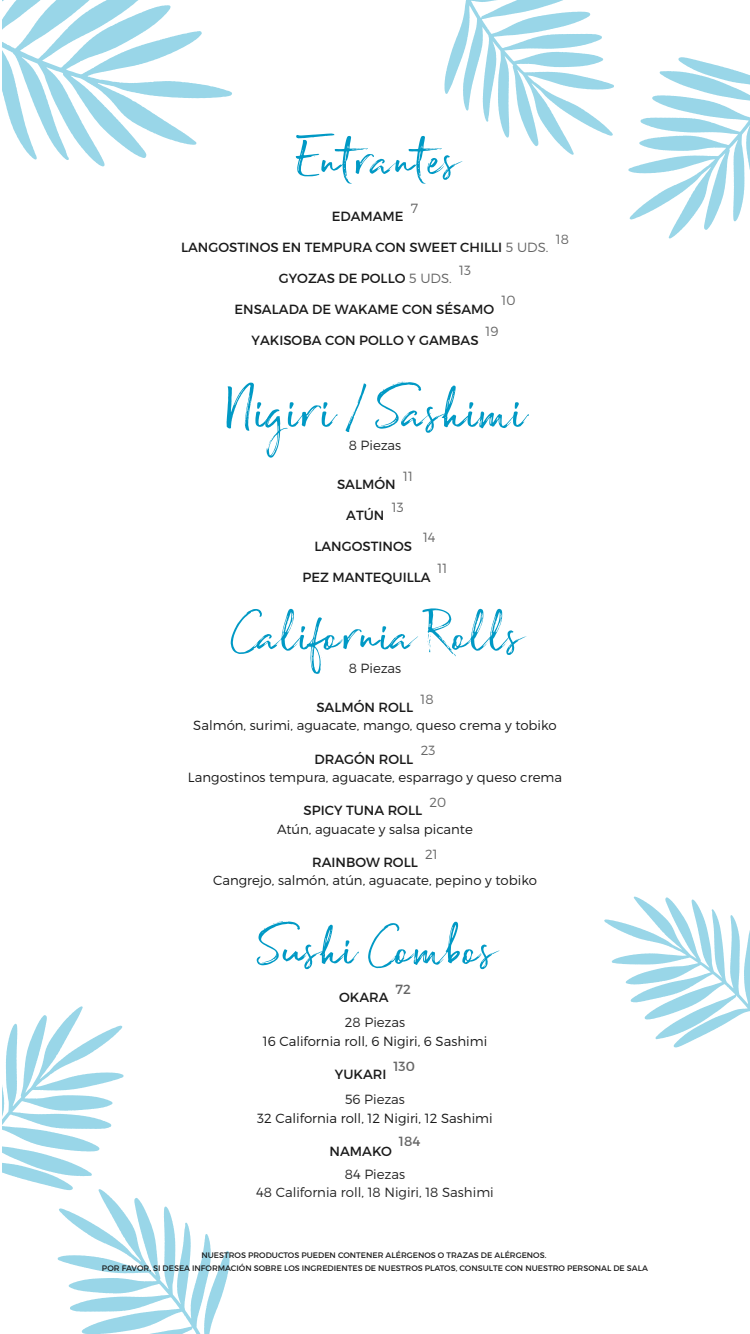
<style>
.page{position:relative;width:750px;height:1334px;background:#fff}
.page>*{position:absolute;margin:0;border:0;box-sizing:border-box;transform-origin:0 0}
.t1{font:71.4px "Broadcast Matter";letter-spacing:-.01em;color:#0099c5}
.t2{font:67.2px "Broadcast Matter";letter-spacing:-.01em;color:#0099c5}
.t3{font:300 13.3px "Montserrat";color:#1a1a1a}
.t4{font:13.3px "Montserrat";color:#1a1a1a}
.t5{font:300 13.3px/18.2px "Montserrat";color:#252525;text-align:center}
.t6{font:300 13.3px "Montserrat";color:#666}
.t7{font:13.3px "Montserrat";color:#666}
.t8{font:8px/13px "Montserrat";color:#1a1a1a;text-align:center}
.s1{font-weight:300;color:#666}
</style>
<div class="page">
<svg style="left:604px;top:897px;width:146px;height:151px"></svg>
<svg style="left:2px;top:1px;width:230px;height:166px"></svg>
<svg style="left:2px;top:1006px;width:228px;height:327px"></svg>
<svg style="left:628px;top:57px;width:122px;height:182px"></svg>
<svg style="left:444px;top:1px;width:170px;height:154px"></svg>
<h2 class="t2" style="left:295px;top:118px;width:162px">Entrantes</h2>
<p class="t4" style="left:332px;top:208px;width:73px">EDAMAME</p>
<p class="t6" style="left:411px;top:200px;width:9px">7</p>
<p class="t4" style="left:181px;top:239px;width:369px">LANGOSTINOS EN TEMPURA CON SWEET CHILLI <span class="s1">5 UDS.</span></p>
<p class="t6" style="left:459px;top:262px;width:13px">13</p>
<p class="t4" style="left:234px;top:301px;width:261px">ENSALADA DE WAKAME CON SÉSAMO</p>
<p class="t4" style="left:279px;top:270px;width:175px">GYOZAS DE POLLO <span class="s1">5 UDS.</span></p>
<p class="t6" style="left:502px;top:292px;width:16px">10</p>
<p class="t6" style="left:486px;top:323px;width:14px">19</p>
<p class="t4" style="left:252px;top:332px;width:229px">YAKISOBA CON POLLO Y GAMBAS</p>
<p class="t6" style="left:556px;top:231px;width:15px">18</p>
<h1 class="t1" style="left:225px;top:367px;width:301px">Nigiri / Sashimi</h1>
<p class="t5" style="left:349px;top:436px;width:54px">8 Piezas</p>
<p class="t4" style="left:337px;top:476px;width:60px">SALMÓN</p>
<p class="t6" style="left:403px;top:468px;width:11px">11</p>
<p class="t6" style="left:392px;top:499px;width:13px">13</p>
<p class="t4" style="left:314px;top:538px;width:99px">LANGOSTINOS</p>
<p class="t4" style="left:346px;top:507px;width:40px">ATÚN</p>
<p class="t6" style="left:423px;top:530px;width:14px">14</p>
<p class="t4" style="left:303px;top:569px;width:130px">PEZ MANTEQUILLA</p>
<p class="t6" style="left:438px;top:560px;width:11px">11</p>
<h2 class="t2" style="left:231px;top:593px;width:289px">California Rolls</h2>
<p class="t5" style="left:349px;top:659px;width:54px">8 Piezas</p>
<p class="t4" style="left:316px;top:699px;width:98px">SALMÓN ROLL</p>
<p class="t6" style="left:420px;top:691px;width:15px">18</p>
<p class="t3" style="left:193px;top:717px;width:365px">Salmón, surimi, aguacate, mango, queso crema y tobiko</p>
<p class="t4" style="left:315px;top:751px;width:100px">DRAGÓN ROLL</p>
<p class="t6" style="left:421px;top:742px;width:16px">23</p>
<p class="t3" style="left:188px;top:769px;width:376px">Langostinos tempura, aguacate, esparrago y queso crema</p>
<p class="t4" style="left:304px;top:803px;width:120px">SPICY TUNA ROLL</p>
<p class="t6" style="left:430px;top:794px;width:18px">20</p>
<p class="t3" style="left:277px;top:821px;width:197px">Atún, aguacate y salsa picante</p>
<p class="t4" style="left:312px;top:854px;width:107px">RAINBOW ROLL</p>
<p class="t6" style="left:425px;top:846px;width:14px">21</p>
<p class="t3" style="left:213px;top:873px;width:325px">Cangrejo, salmón, atún, aguacate, pepino y tobiko</p>
<h2 class="t2" style="left:258px;top:908px;width:236px">Sushi Combos</h2>
<p class="t4" style="left:339px;top:989px;width:51px">OKARA</p>
<p class="t7" style="left:396px;top:981px;width:17px">72</p>
<p class="t5" style="left:345px;top:1013px;width:62px">28 Piezas</p>
<p class="t3" style="left:263px;top:1033px;width:226px">16 California roll, 6 Nigiri, 6 Sashimi</p>
<p class="t4" style="left:335px;top:1066px;width:53px">YUKARI</p>
<p class="t7" style="left:393px;top:1058px;width:23px">130</p>
<p class="t5" style="left:345px;top:1090px;width:61px">56 Piezas</p>
<p class="t3" style="left:257px;top:1110px;width:237px">32 California roll, 12 Nigiri, 12 Sashimi</p>
<p class="t4" style="left:330px;top:1143px;width:64px">NAMAKO</p>
<p class="t7" style="left:399px;top:1134px;width:23px">184</p>
<p class="t5" style="left:256px;top:1165px;width:239px">84 Piezas<br>48 California roll, 18 Nigiri, 18 Sashimi</p>
<p class="t8" style="left:102px;top:1249px;width:548px">NUESTROS PRODUCTOS PUEDEN CONTENER ALÉRGENOS O TRAZAS DE ALÉRGENOS.<br>POR FAVOR, SI DESEA INFORMACIÓN SOBRE LOS INGREDIENTES DE NUESTROS PLATOS, CONSULTE CON NUESTRO PERSONAL DE SALA</p>
</div>
